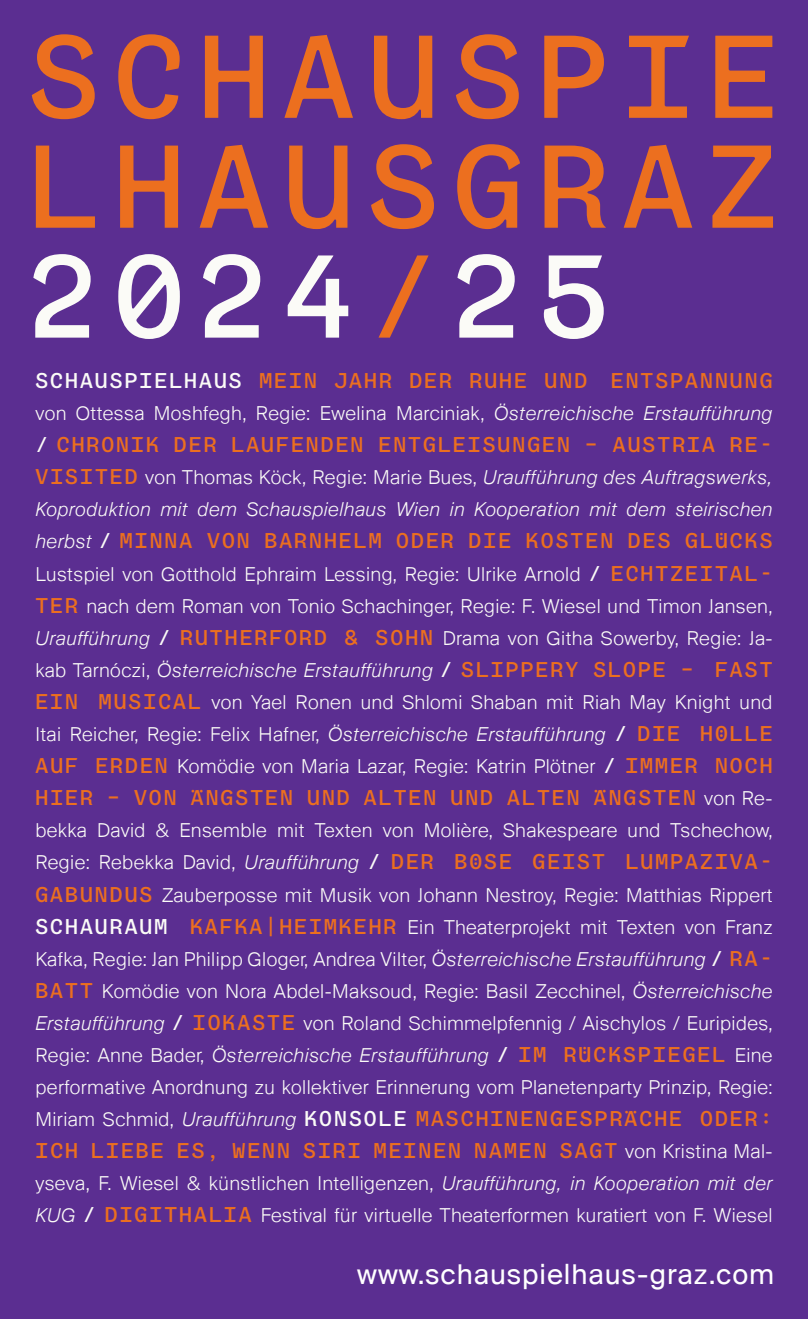
<style>
.page{position:relative;width:808px;height:1319px;background:#fff}
.page>*{position:absolute;margin:0;border:0;box-sizing:border-box;transform-origin:0 0}
.t1{font:113.25px/109.8px "Ensemble Mono";letter-spacing:.125em;color:#ec6f1f;text-align:justify}
.t2{font:30px "Suisse BP Intl";letter-spacing:.03em;color:#fff}
.t3{font:300 20.5px/32px "Suisse BP Intl";letter-spacing:.02em;color:#fbfbf7;text-align:justify}
.t4{font:20.5px/32px "Ensemble Mono";letter-spacing:.1em;color:#ec6f1f}
.t5{font:italic 300 20.5px/32px "Suisse BP Intl";letter-spacing:.02em;color:#fbfbf7}
.s1{color:#fbfbf7}
.s2{font-style:italic}
.s3{font-family:"Ensemble Mono";font-weight:400;font-style:normal;color:#ec6f1f}
.s4{font-style:normal}
.s5{font-family:"Suisse BP Intl";font-weight:300;font-style:italic;color:#fbfbf7}
.s6{font-family:"Ensemble Mono";font-weight:400}
.s7{font-family:"Ensemble Mono";font-weight:400;color:#ec6f1f}
.s8{font-family:"Suisse BP Intl";font-weight:300;color:#fbfbf7}
</style>
<div class="page">
<div style="left:0;top:0;width:808px;height:1318px;background:#5b2e91"></div>
<h1 class="t1" style="left:29px;top:20px;width:750px">SCHAUSPIE LHAUSGRAZ <span class="s1">2024</span>/<span class="s1">25</span></h1>
<p class="t4" style="left:35px;top:364px;width:739px"><span class="s1">SCHAUSPIELHAUS</span> MEIN JAHRDERRUHE UND ENTSPANNUNG</p>
<p class="t3" style="left:35px;top:397px;width:738px">von Ottessa Moshfegh, Regie: Ewelina Marciniak, <span class="s2">Österreichische Erstaufführung</span></p>
<p class="t4" style="left:35px;top:428px;width:739px"><span class="s1">/</span> CHRONIK DERLAUFENDEN ENTGLEISUNGEN – AUSTRIA RE-</p>
<p class="t5" style="left:35px;top:461px;width:739px"><span class="s3">VISITED</span> <span class="s4">von Thomas Köck, Regie: Marie Bues,</span> Uraufführung des Auftragswerks,<br>Koproduktion mit dem Schauspielhaus Wien in Kooperation mit dem steirischen</p>
<p class="t4" style="left:35px;top:524px;width:739px"><span class="s5">herbst</span> <span class="s1">/</span> MINNA VON BARNHELM ODERDIE KOSTEN DES GLÜCKS</p>
<p class="t3" style="left:35px;top:557px;width:739px">Lustspiel von Gotthold Ephraim Lessing, Regie: Ulrike Arnold <span class="s6">/</span> <span class="s7">ECHTZEITAL-TER</span>nach dem Roman von Tonio Schachinger, Regie: F. Wiesel und Timon Jansen, <span class="s2">Uraufführung</span> <span class="s6">/</span> <span class="s7">RUTHERFORD &amp; SOHN</span> Drama von Githa Sowerby, Regie: Ja&shy;kab Tarnóczi, <span class="s2">Österreichische Erstaufführung</span> <span class="s6">/</span> <span class="s7">SLIPPERY SLOPE – FAST EIN MUSICAL</span> von Yael Ronen und Shlomi Shaban mit Riah May Knight und Itai Reicher, Regie: Felix Hafner, <span class="s2">Österreichische Erstaufführung</span> <span class="s6">/</span> <span class="s7">DIE HÖLLE AUF ERDEN</span> Komödie von Maria Lazar, Regie: Katrin Plötner <span class="s6">/</span> <span class="s7">IMMERNOCH</span></p>
<p class="t4" style="left:35px;top:781px;width:738px">HIER– VON ÄNGSTEN UND ALTEN UND ALTEN ÄNGSTEN <span class="s8">von Re-</span></p>
<p class="t3" style="left:35px;top:814px;width:739px">bekka David &amp; Ensemble mit Texten von Molière, Shakespeare und Tschechow,</p>
<p class="t4" style="left:35px;top:845px;width:739px"><span class="s8">Regie: Rebekka David,</span> <span class="s5">Uraufführung</span> <span class="s1">/</span> DERBÖSE GEIST LUMPAZIVA-</p>
<p class="t3" style="left:35px;top:878px;width:739px"><span class="s7">GABUNDUS</span> Zauberposse mit Musik von Johann Nestroy, Regie: Matthias Rippert <span class="s6">SCHAURAUM</span> <span class="s7">KAFKA|HEIMKEHR</span>Ein Theaterprojekt mit Texten von Franz Kafka, Regie: Jan Philipp Gloger, Andrea Vilter, <span class="s2">Österreichische Erstaufführung</span> <span class="s6">/</span> <span class="s7">RA-BATT</span> Komödie von Nora Abdel-Maksoud, Regie: Basil Zecchinel, <span class="s2">Österreichische Erstaufführung</span> <span class="s6">/</span> <span class="s7">IOKASTE</span> von Roland Schimmelpfennig / Aischylos / Euripides, Regie: Anne Bader, <span class="s2">Österreichische Erstaufführung</span> <span class="s6">/</span> <span class="s7">IM RÜCKSPIEGEL</span> Eine performative Anordnung zu kollektiver Erinnerung vom Planetenparty Prinzip, Regie:</p>
<p class="t4" style="left:35px;top:1102px;width:752px"><span class="s8">Miriam Schmid,</span> <span class="s5">Uraufführung</span> <span class="s1">KONSOLE</span> MASCHINENGESPRÄCHE ODER:<br>ICH LIEBE ES, WENN SIRI MEINEN NAMEN SAGT <span class="s8">von Kristina Mal-</span></p>
<p class="t3" style="left:35px;top:1166px;width:739px">yseva, F. Wiesel &amp; künstlichen Intelligenzen, <span class="s2">Uraufführung, in Kooperation mit der<br>KUG</span> <span class="s6">/</span> <span class="s7">DIGITHALIA</span> Festival für virtuelle Theaterformen kuratiert von F. Wiesel</p>
<h2 class="t2" style="left:357px;top:1255px;width:419px">www.schauspielhaus-graz.com</h2>
</div>
